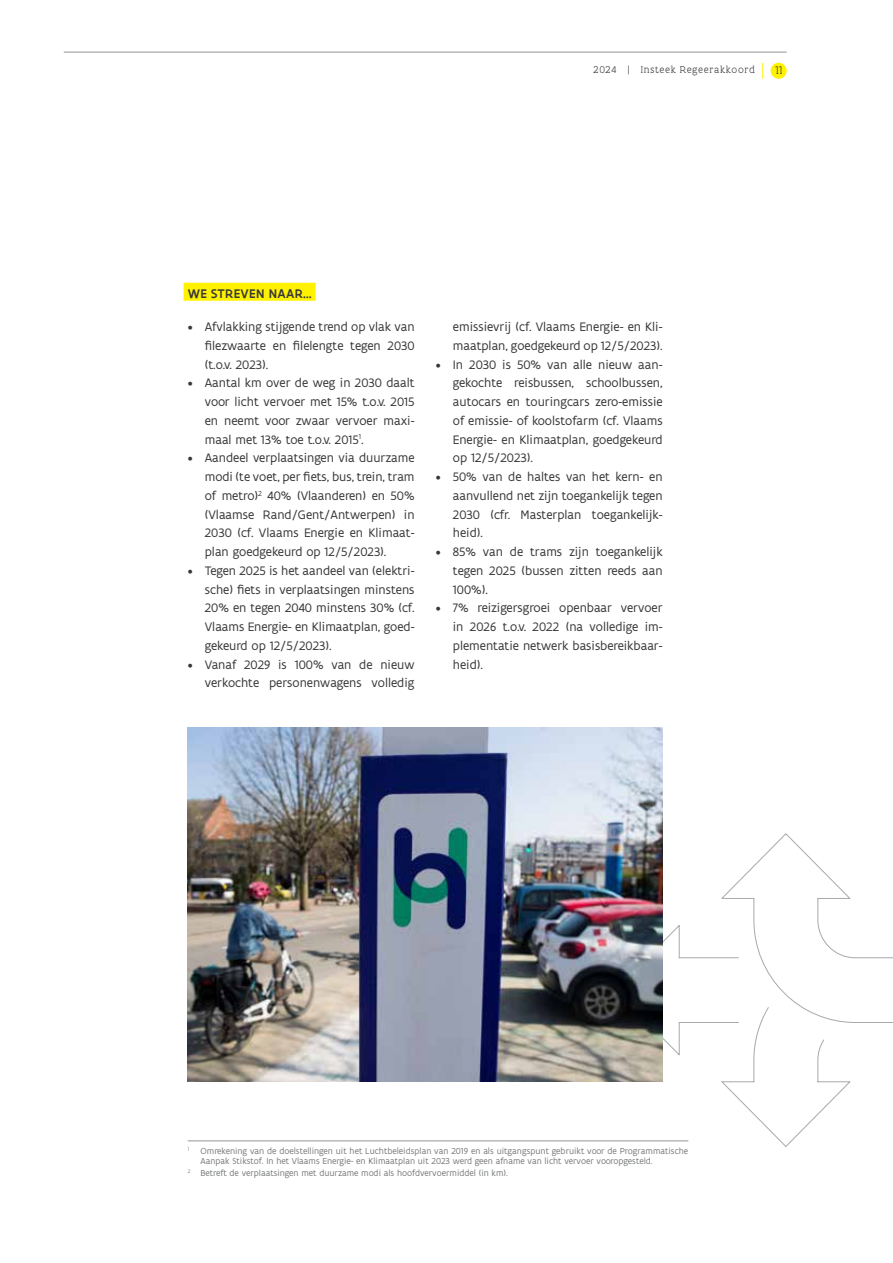
<style>
.page{position:relative;width:893px;height:1263px;background:#fff}
.page>*{position:absolute;margin:0;border:0;box-sizing:border-box;transform-origin:0 0}
.t1{font:500 13.5px "Flanders Art Sans";letter-spacing:.025em;color:#383839}
.t2{font:13.2px/18.8px "Flanders Art Sans";color:#383839;text-align:justify}
.t3{font:300 12px "Flanders Art Serif";color:#383839}
.t4{font:300 10.5px "Flanders Art Serif";letter-spacing:.065em;color:#383839}
.t5{font:9.3px/10.5px "Flanders Art Sans";color:#787a7c}
</style>
<div class="page">
<svg style="left:762px;top:63px;width:1px;height:16px"></svg>
<div style="left:771px;top:63px;width:16px;height:16px;background:#fff200;border-radius:50%"></div>
<hr style="left:64px;top:52px;width:723px;height:1px;background:#939598">
<hr style="left:188px;top:1140px;width:500px;height:1px;background:#939598">
<div style="left:184px;top:283px;width:132px;height:18px;background:#fff200"></div>
<svg style="left:614px;top:833px;width:279px;height:314px"></svg>
<img style="left:188px;top:727px;width:475px;height:354px">
<p class="t4" style="left:594px;top:64px;width:163px">2024 | Insteek Regeerakkoord</p>
<p class="t3" style="left:775px;top:63px;width:9px">11</p>
<p class="t1" style="left:188px;top:285px;width:125px">WE STREVEN NAAR…</p>
<p class="t2" style="left:205px;top:318px;width:211px;text-indent:-17px">• Afvlakking stijgende trend op vlak van filezwaarte en filelengte tegen 2030 (t.o.v. 2023).</p>
<p class="t2" style="left:205px;top:374px;width:211px;text-indent:-17px">• Aantal km over de weg in 2030 daalt voor licht vervoer met 15% t.o.v. 2015 en neemt voor zwaar vervoer maxi&shy;maal met 13% toe t.o.v. 2015<sup>1</sup>.</p>
<p class="t2" style="left:205px;top:449px;width:211px;text-indent:-17px">• Aandeel verplaatsingen via duurzame modi (te voet, per fiets, bus, trein, tram of metro)<sup>2</sup> 40% (Vlaanderen) en 50% (Vlaamse Rand/Gent/Antwerpen) in 2030 (cf. Vlaams Energie en Klimaat&shy;plan goedgekeurd op 12/5/2023).</p>
<p class="t2" style="left:205px;top:561px;width:211px;text-indent:-17px">• Tegen 2025 is het aandeel van (elektri&shy;sche) fiets in verplaatsingen minstens 20% en tegen 2040 minstens 30% (cf.<br>Vlaams Energie- en Klimaatplan, goed&shy;gekeurd op 12/5/2023).</p>
<p class="t2" style="left:188px;top:655px;width:228px;text-align:right">• Vanaf 2029 is 100% van de nieuw verkochte personenwagens volledig</p>
<p class="t2" style="left:453px;top:318px;width:211px">emissievrij (cf. Vlaams Energie- en Kli&shy;maatplan, goedgekeurd op 12/5/2023).</p>
<p class="t2" style="left:453px;top:355px;width:211px;text-indent:-17px">• In 2030 is 50% van alle nieuw aan&shy;gekochte reisbussen, schoolbussen, autocars en touringcars zero-emissie of emissie- of koolstofarm (cf. Vlaams Energie- en Klimaatplan, goedgekeurd op 12/5/2023).</p>
<p class="t2" style="left:453px;top:468px;width:211px;text-indent:-17px">• 50% van de haltes van het kern- en aanvullend net zijn toegankelijk tegen 2030 (cfr. Masterplan toegankelijk&shy;heid).</p>
<p class="t2" style="left:453px;top:543px;width:211px;text-indent:-17px">• 85% van de trams zijn toegankelijk tegen 2025 (bussen zitten reeds aan 100%).</p>
<p class="t2" style="left:453px;top:599px;width:211px;text-indent:-17px">• 7% reizigersgroei openbaar vervoer in 2026 t.o.v. 2022 (na volledige im&shy;plementatie netwerk basisbereikbaar&shy;heid).</p>
<p class="t5" style="left:201px;top:1146px;width:489px;text-indent:-13px"><sup>1</sup> Omrekening van de doelstellingen uit het Luchtbeleidsplan van 2019 en als uitgangspunt gebruikt voor de Programmatische<br>Aanpak Stikstof. In het Vlaams Energie- en Klimaatplan uit 2023 werd geen afname van licht vervoer vooropgesteld.</p>
<p class="t5" style="left:188px;top:1168px;width:322px"><sup>2</sup> Betreft de verplaatsingen met duurzame modi als hoofdvervoermiddel (in km).</p>
</div>
